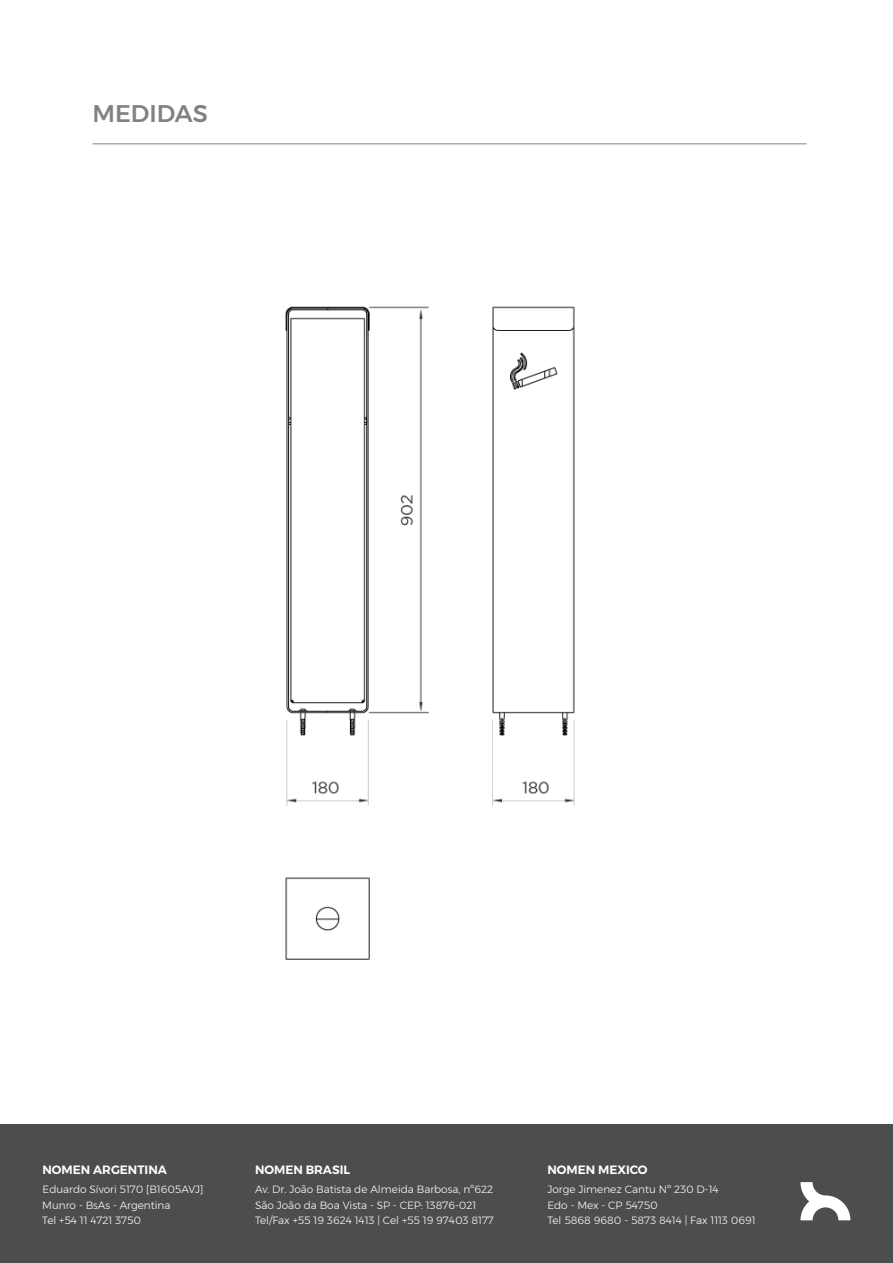
<style>
.page{position:relative;width:893px;height:1263px;background:#fff}
.page>*{position:absolute;margin:0;border:0;box-sizing:border-box;transform-origin:0 0}
.t1{font:500 24px "Montserrat";color:#808285}
.t2{font:600 12px "Montserrat";color:#fff}
.t3{font:300 10.5px/16.4px "Montserrat";color:#fff}
</style>
<div class="page">
<hr style="left:92px;top:143px;width:714px;height:1px;background:#808285">
<div style="left:0;top:1124px;width:893px;height:139px;background:#4c4d4d"></div>
<svg style="left:800px;top:1182px;width:50px;height:38px"></svg>
<img style="left:285px;top:306px;width:290px;height:654px">
<h1 class="t1" style="left:92px;top:95px;width:117px">MEDIDAS</h1>
<p class="t2" style="left:43px;top:1160px;width:126px">NOMEN ARGENTINA</p>
<p class="t3" style="left:42px;top:1180px;width:163px">Eduardo Sívori 5170 [B1605AVJ]<br>Munro - BsAs - Argentina</p>
<p class="t3" style="left:42px;top:1212px;width:100px">Tel +54 11 4721 3750</p>
<p class="t2" style="left:255px;top:1160px;width:97px">NOMEN BRASIL</p>
<p class="t3" style="left:255px;top:1180px;width:240px">Av. Dr. João Batista de Almeida Barbosa, nº622<br>São João da Boa Vista - SP - CEP: 13876-021</p>
<p class="t3" style="left:255px;top:1212px;width:240px">Tel/Fax +55 19 3624 1413 | Cel +55 19 97403 8177</p>
<p class="t2" style="left:547px;top:1160px;width:102px">NOMEN MEXICO</p>
<p class="t3" style="left:547px;top:1180px;width:173px">Jorge Jimenez Cantu Nº 230 D-14<br>Edo - Mex - CP 54750</p>
<p class="t3" style="left:547px;top:1212px;width:210px">Tel 5868 9680 - 5873 8414 | Fax 1113 0691</p>
</div>
